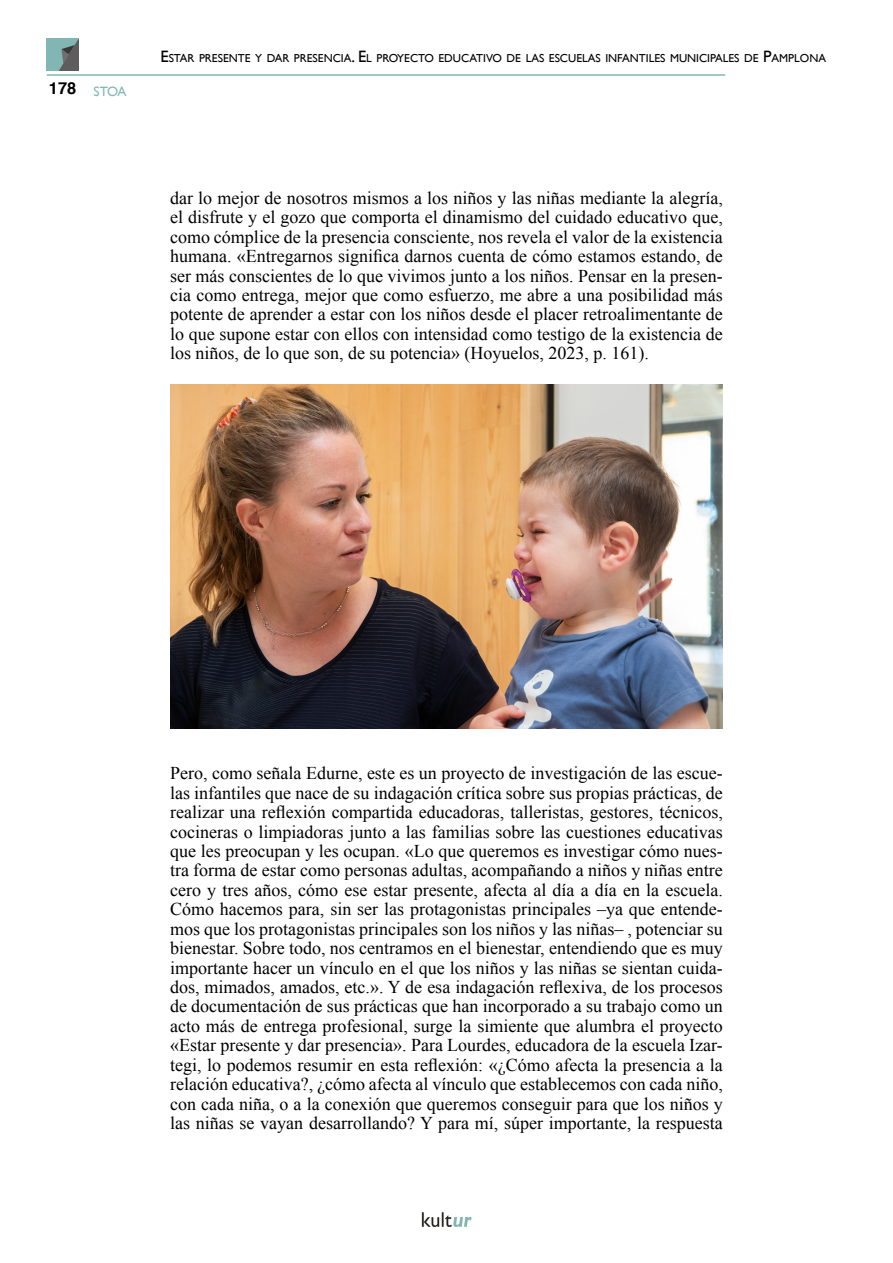
<style>
.page{position:relative;width:893px;height:1263px;background:#fff}
.page>*{position:absolute;margin:0;border:0;box-sizing:border-box;transform-origin:0 0}
.TEXTO_BASE{font:18px/19.4px "Times New Roman";color:#000;text-align:justify}
.t1{font:700 16.5px "Helvetica";color:#000}
.t2{font:13.5px "Gill Sans";color:#81b8b3}
.t3{font:11.55px "Gill Sans";color:#000}
.s1{font-size:16.5px}
</style>
<div class="page">
<hr style="left:47px;top:74px;width:678px;height:2px;background:#81b8b3">
<img style="left:47px;top:39px;width:31px;height:31px">
<img style="left:421px;top:1212px;width:51px;height:14px">
<img style="left:170px;top:385px;width:553px;height:343px">
<p class="t1" style="left:49px;top:75px;width:29px">178</p>
<p class="t2" style="left:94px;top:83px;width:35px">STOA</p>
<p class="t3" style="left:160px;top:52px;width:667px"><span class="s1">E</span>STAR PRESENTE Y DAR PRESENCIA<span class="s1">. E</span>L PROYECTO EDUCATIVO DE LAS ESCUELAS INFANTILES MUNICIPALES DE <span class="s1">P</span>AMPLONA</p>
<p class="TEXTO_BASE" style="left:170px;top:188px;width:554px">dar lo mejor de nosotros mismos a los niños y las niñas mediante la alegría, el disfrute y el gozo que comporta el dinamismo del cuidado educativo que, como cómplice de la presencia consciente, nos revela el valor de la existencia humana. «Entregarnos significa darnos cuenta de cómo estamos estando, de ser más conscientes de lo que vivimos junto a los niños. Pensar en la presen&shy;cia como entrega, mejor que como esfuerzo, me abre a una posibilidad más potente de aprender a estar con los niños desde el placer retroalimentante de lo que supone estar con ellos con intensidad como testigo de la existencia de los niños, de lo que son, de su potencia» (Hoyuelos, 2023, p. 161).</p>
<p class="TEXTO_BASE" style="left:170px;top:763px;width:554px">Pero, como señala Edurne, este es un proyecto de investigación de las escue&shy;las infantiles que nace de su indagación crítica sobre sus propias prácticas, de realizar una reflexión compartida educadoras, talleristas, gestores, técnicos, cocineras o limpiadoras junto a las familias sobre las cuestiones educativas que les preocupan y les ocupan. «Lo que queremos es investigar cómo nues&shy;tra forma de estar como personas adultas, acompañando a niños y niñas entre cero y tres años, cómo ese estar presente, afecta al día a día en la escuela.<br>Cómo hacemos para, sin ser las protagonistas principales –ya que entende&shy;mos que los protagonistas principales son los niños y las niñas– , potenciar su bienestar. Sobre todo, nos centramos en el bienestar, entendiendo que es muy importante hacer un vínculo en el que los niños y las niñas se sientan cuida&shy;dos, mimados, amados, etc.». Y de esa indagación reflexiva, de los procesos de documentación de sus prácticas que han incorporado a su trabajo como un acto más de entrega profesional, surge la simiente que alumbra el proyecto «Estar presente y dar presencia». Para Lourdes, educadora de la escuela Izar&shy;tegi, lo podemos resumir en esta reflexión: «¿Cómo afecta la presencia a la relación educativa?, ¿cómo afecta al vínculo que establecemos con cada niño, con cada niña, o a la conexión que queremos conseguir para que los niños y las niñas se vayan desarrollando? Y para mí, súper importante, la respuesta</p>
</div>
